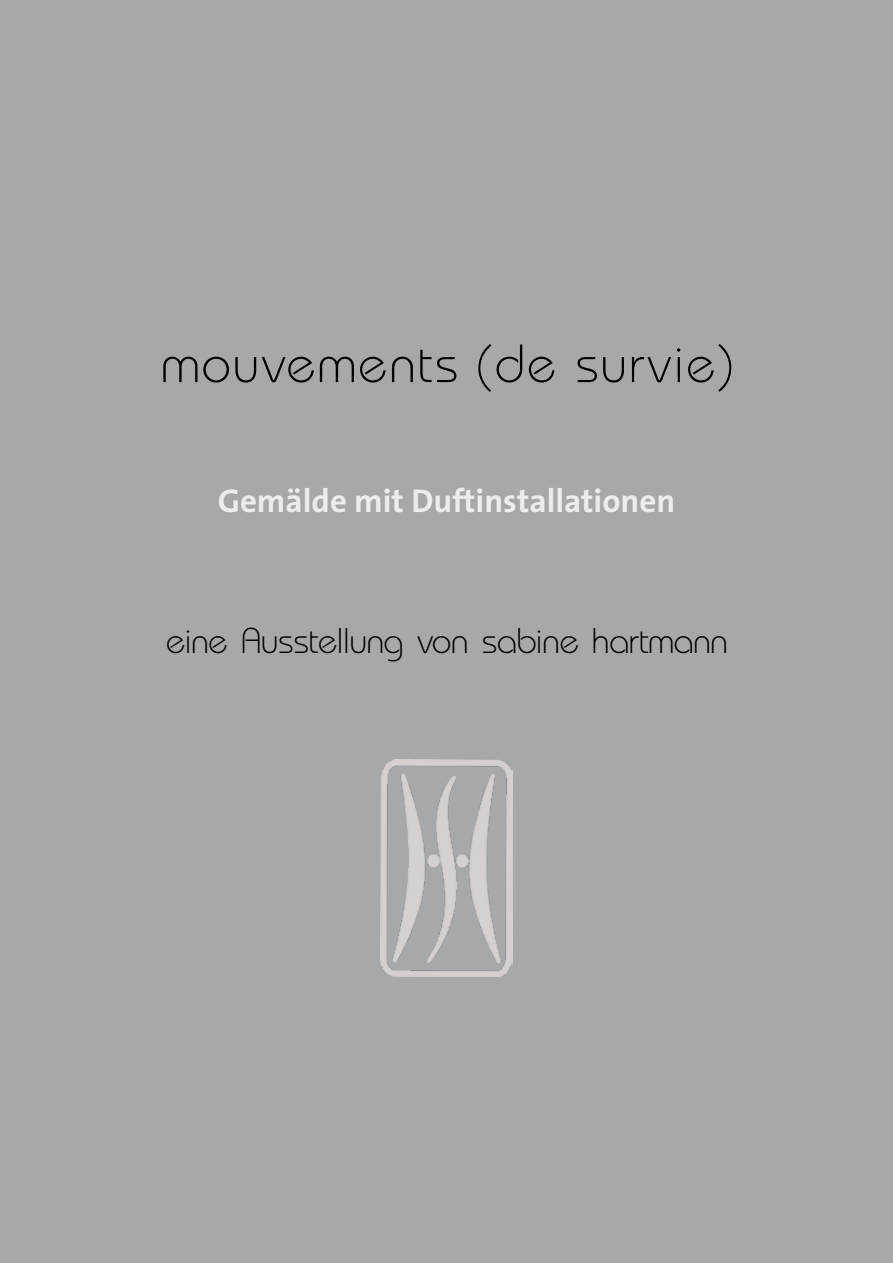
<style>
.page{position:relative;width:893px;height:1263px;background:#a7a8aa}
.page>*{position:absolute;margin:0;border:0;box-sizing:border-box;transform-origin:0 0}
.t1{font:54px "Architekt";letter-spacing:.05em;color:#000}
.t2{font:36px "Architekt";color:#000}
.t3{font:700 33px "The Sans";color:#eceded}
</style>
<div class="page">
<img style="left:381px;top:759px;width:131px;height:217px">
<h1 class="t1" style="left:161px;top:331px;width:573px">mouvements (de survie)</h1>
<p class="t3" style="left:218px;top:474px;width:459px">Gemälde mit Duftinstallationen</p>
<p class="t2" style="left:166px;top:619px;width:563px">eine Ausstellung von sabine hartmann</p>
</div>
